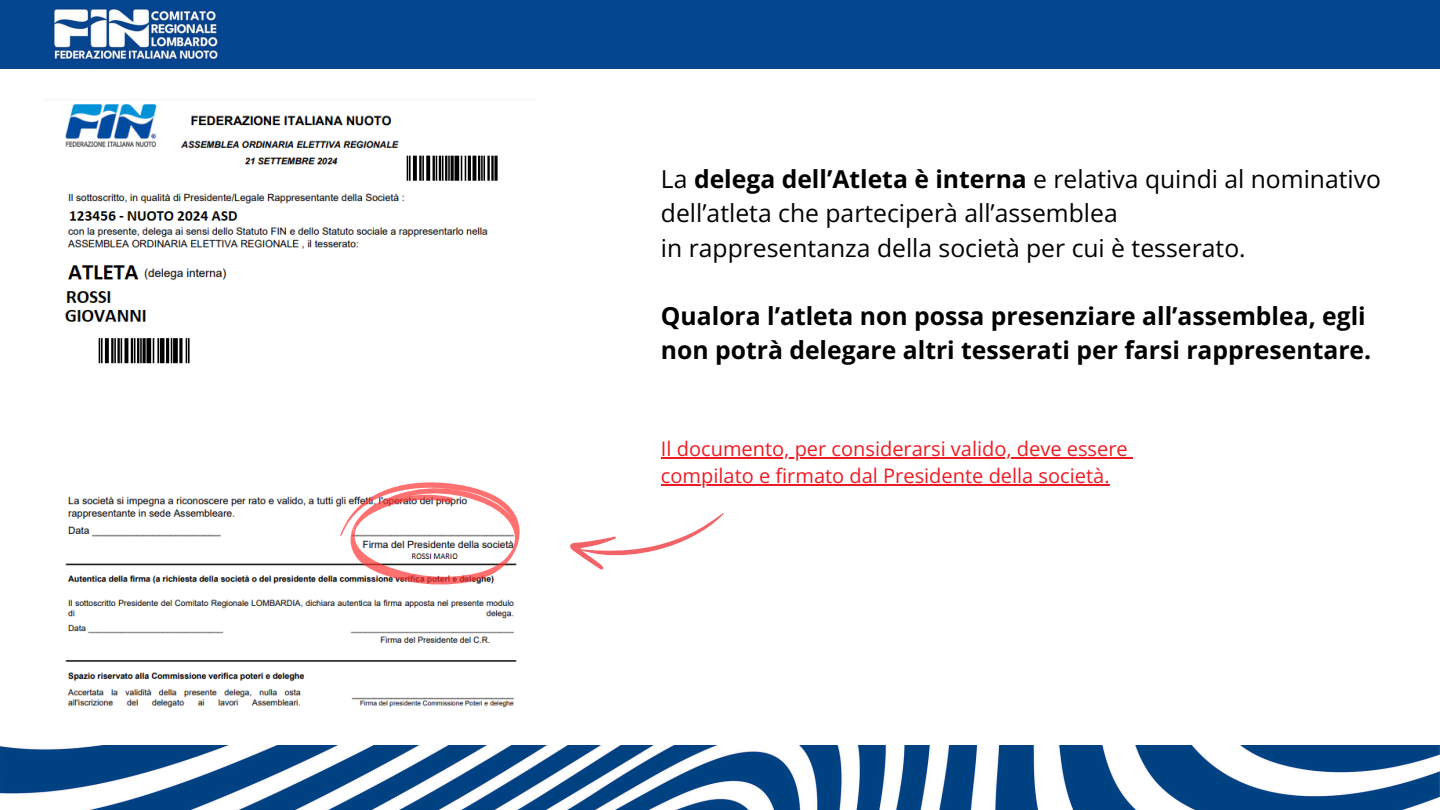
<style>
.page{position:relative;width:1440px;height:810px;background:#fff}
.page>*{position:absolute;margin:0;border:0;box-sizing:border-box;transform-origin:0 0}
.t1{font:24.7px/34px "Open Sans";color:#000}
.t2{font:700 24.7px/34px "Open Sans";color:#000}
.t3{font:20px "Open Sans";color:#ed1c24}
.s1{font-weight:700}
</style>
<div class="page">
<img style="left:0;top:745px;width:1440px;height:65px">
<img style="left:0;top:0;width:1440px;height:68px">
<div style="left:400px;top:0;width:801px;height:68px;background:#054691"></div>
<img style="left:65px;top:104px;width:452px;height:604px">
<img style="left:340px;top:482px;width:180px;height:102px">
<svg style="left:570px;top:484px;width:154px;height:86px"></svg>
<hr style="left:661px;top:457px;width:467px;height:2px;background:#ed1c24">
<hr style="left:661px;top:485px;width:449px;height:1px;background:#ed1c24">
<h2 class="t1" style="left:661px;top:162px;width:722px">La <span class="s1">delega dell’Atleta è interna</span> e relativa quindi al nominativo dell’atleta che parteciperà all’assemblea<br>in rappresentanza della società per cui è tesserato.</h2>
<h1 class="t2" style="left:661px;top:298px;width:712px">Qualora l’atleta non possa presenziare all’assemblea, egli non potrà delegare altri tesserati per farsi rappresentare.</h1>
<p class="t3" style="left:661px;top:434px;width:468px">Il documento, per considerarsi valido, deve essere</p>
<p class="t3" style="left:661px;top:462px;width:450px">compilato e firmato dal Presidente della società.</p>
</div>
